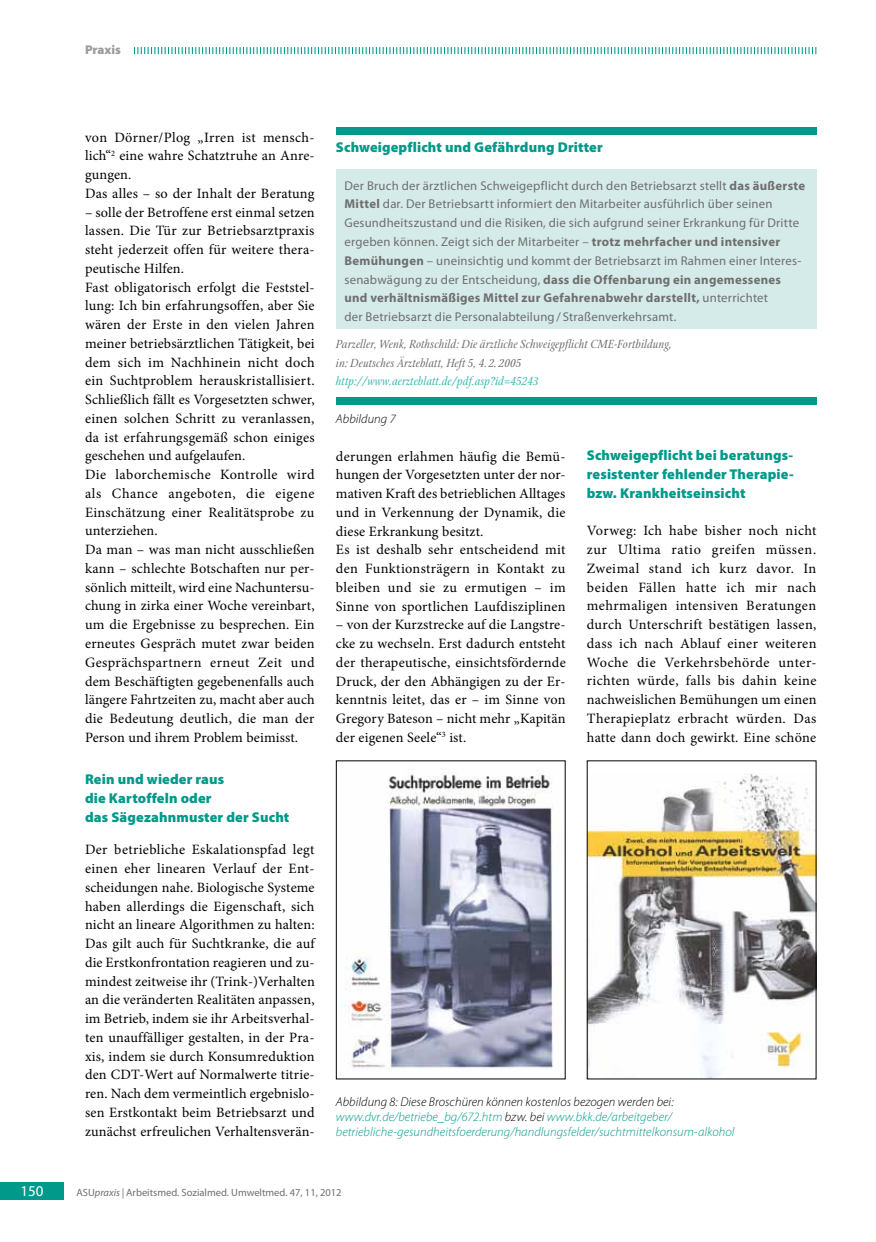
<style>
.page{position:relative;width:876px;height:1242px;background:#fff}
.page>*{position:absolute;margin:0;border:0;box-sizing:border-box;transform-origin:0 0}
.t1{font:15px "Myriad Pro";color:#fff}
.t2{font:14.25px/18.8px "Minion Pro";letter-spacing:.015em;color:#000}
.t3{font:900 14.25px/18.8px "Myriad Pro";letter-spacing:.01em;color:#00998a}
.t4{font:12.75px/18.8px "Myriad Pro";letter-spacing:.02em;color:#6e6e6e}
.t5{font:italic 300 12.75px/15px "Myriad Pro";letter-spacing:.005em;color:#00998a}
.t6{font:italic 12.75px/18.8px "Stone Print";letter-spacing:.005em;color:#6e6e6e}
.t7{font:italic 12.75px "Stone Print";letter-spacing:.005em;color:#34b6ad}
.t8{font:italic 300 12.75px "Myriad Pro";letter-spacing:.005em;color:#000}
.t9{font:900 12.75px "Myriad Pro";color:#9c9c9d}
.t10{font:10.5px "Myriad Pro";color:#6e6e6e}
.s1{font-weight:700}
.s2{color:#000}
.s3{font-style:italic}
</style>
<div class="page">
<div style="left:0;top:1182px;width:64px;height:17px;background:#00998a"></div>
<div style="left:336px;top:170px;width:480px;height:159px;background:#d5ebe9"></div>
<div style="left:336px;top:128px;width:480px;height:7px;background:#00998a"></div>
<div style="left:336px;top:397px;width:480px;height:7px;background:#00998a"></div>
<img style="left:589px;top:773px;width:225px;height:304px">
<img style="left:339px;top:769px;width:214px;height:300px">
<svg style="left:134px;top:47px;width:682px;height:7px"></svg>
<p class="t9" style="left:85px;top:43px;width:37px">Praxis</p>
<p class="t2" style="left:85px;top:128px;width:231px">von Dörner/Plog „Irren ist mensch&shy;lich“<sup>2</sup> eine wahre Schatztruhe an Anre&shy;gungen.<br>Das alles – so der Inhalt der Beratung</p>
<p class="t2" style="left:85px;top:203px;width:231px">– solle der Betroffene erst einmal setzen lassen. Die Tür zur Betriebsarztpraxis steht jederzeit offen für weitere thera&shy;peutische Hilfen.<br>Fast obligatorisch erfolgt die Feststel&shy;lung: Ich bin erfahrungsoffen, aber Sie wären der Erste in den vielen Jahren meiner betriebsärztlichen Tätigkeit, bei dem sich im Nachhinein nicht doch ein Suchtproblem herauskristallisiert.<br>Schließlich fällt es Vorgesetzten schwer, einen solchen Schritt zu veranlassen, da ist erfahrungsgemäß schon einiges geschehen und aufgelaufen.<br>Die laborchemische Kontrolle wird als Chance angeboten, die eigene Einschätzung einer Realitätsprobe zu unterziehen.<br>Da man – was man nicht ausschließen kann – schlechte Botschaften nur per&shy;sönlich mitteilt, wird eine Nachuntersu&shy;chung in zirka einer Woche vereinbart, um die Ergebnisse zu besprechen. Ein erneutes Gespräch mutet zwar beiden Gesprächspartnern erneut Zeit und dem Beschäftigten gegebenenfalls auch längere Fahrtzeiten zu, macht aber auch die Bedeutung deutlich, die man der Person und ihrem Problem beimisst.</p>
<p class="t3" style="left:85px;top:770px;width:206px">Rein und wieder raus<br>die Kartoffeln oder<br>das Sägezahnmuster der Sucht</p>
<p class="t2" style="left:85px;top:840px;width:231px;text-align:justify">Der betriebliche Eskalationspfad legt einen eher linearen Verlauf der Ent&shy;scheidungen nahe. Biologische Systeme haben allerdings die Eigenschaft, sich nicht an lineare Algorithmen zu halten:<br>Das gilt auch für Suchtkranke, die auf die Erstkonfrontation reagieren und zu&shy;mindest zeitweise ihr (Trink-)Verhalten an die veränderten Realitäten anpassen, im Betrieb, indem sie ihr Arbeitsverhal&shy;ten unauffälliger gestalten, in der Pra&shy;xis, indem sie durch Konsumreduktion den CDT-Wert auf Normalwerte titrie&shy;ren. Nach dem vermeintlich ergebnislo&shy;sen Erstkontakt beim Betriebsarzt und zunächst erfreulichen Verhaltensverän-</p>
<p class="t3" style="left:336px;top:138px;width:268px">Schweigepflicht und Gefährdung Dritter</p>
<p class="t4" style="left:344px;top:176px;width:462px">Der Bruch der ärztlichen Schweigepflicht durch den Betriebsarzt stellt <span class="s1">das äußerste Mittel</span> dar. Der Betriebsartt informiert den Mitarbeiter ausführlich über seinen Gesundheitszustand und die Risiken, die sich aufgrund seiner Erkrankung für Dritte ergeben können. Zeigt sich der Mitarbeiter – <span class="s1">trotz mehrfacher und intensiver Bemühungen</span> – uneinsichtig und kommt der Betriebsarzt im Rahmen einer Interes&shy;senabwägung zu der Entscheidung, <span class="s1">dass die Offenbarung ein angemessenes und verhältnismäßiges Mittel zur Gefahrenabwehr darstellt,</span> unterrichtet<br>der Betriebsarzt die Personalabteilung / Straßenverkehrsamt.</p>
<p class="t6" style="left:336px;top:334px;width:337px">Parzeller, Wenk, Rothschild: Die ärztliche Schweigepflicht CME-Fortbildung, in: Deutsches Ärzteblatt, Heft 5, 4. 2. 2005</p>
<p class="t7" style="left:336px;top:374px;width:204px">http://www.aerzteblatt.de/pdf.asp?id=45243</p>
<p class="t8" style="left:336px;top:412px;width:61px">Abbildung 7</p>
<p class="t2" style="left:336px;top:447px;width:231px">derungen erlahmen häufig die Bemü&shy;hungen der Vorgesetzten unter der nor&shy;mativen Kraft des betrieblichen Alltages und in Verkennung der Dynamik, die diese Erkrankung besitzt.<br>Es ist deshalb sehr entscheidend mit den Funktionsträgern in Kontakt zu bleiben und sie zu ermutigen – im Sinne von sportlichen Laufdisziplinen</p>
<p class="t2" style="left:336px;top:615px;width:231px;text-align:justify">– von der Kurzstrecke auf die Langstre&shy;cke zu wechseln. Erst dadurch entsteht der therapeutische, einsichtsfördernde Druck, der den Abhängigen zu der Er&shy;kenntnis leitet, das er – im Sinne von Gregory Bateson – nicht mehr „Kapitän der eigenen Seele“<sup>3</sup> ist.</p>
<p class="t3" style="left:587px;top:446px;width:208px;text-align:justify">Schweigepflicht bei beratungs&shy;resistenter fehlender Therapie&shy;bzw. Krankheitseinsicht</p>
<p class="t2" style="left:587px;top:521px;width:231px;text-align:justify">Vorweg: Ich habe bisher noch nicht zur Ultima ratio greifen müssen.<br>Zweimal stand ich kurz davor. In beiden Fällen hatte ich mir nach mehrmaligen intensiven Beratungen durch Unterschrift bestätigen lassen, dass ich nach Ablauf einer weiteren Woche die Verkehrsbehörde unter&shy;richten würde, falls bis dahin keine nachweislichen Bemühungen um einen Therapieplatz erbracht würden. Das hatte dann doch gewirkt. Eine schöne</p>
<p class="t5" style="left:336px;top:1094px;width:400px"><span class="s2">Abbildung 8: Diese Broschüren können kostenlos bezogen werden bei: </span>www.dvr.de/betriebe_bg/672.htm <span class="s2">bzw. bei</span> www.bkk.de/arbeitgeber/ betriebliche-gesundheitsfoerderung/handlungsfelder/suchtmittelkonsum-alkohol</p>
<p class="t1" style="left:20px;top:1182px;width:25px">150</p>
<p class="t10" style="left:77px;top:1186px;width:267px">ASU<span class="s3">praxis |</span> Arbeitsmed. Sozialmed. Umweltmed. 47, 11, 2012</p>
</div>
